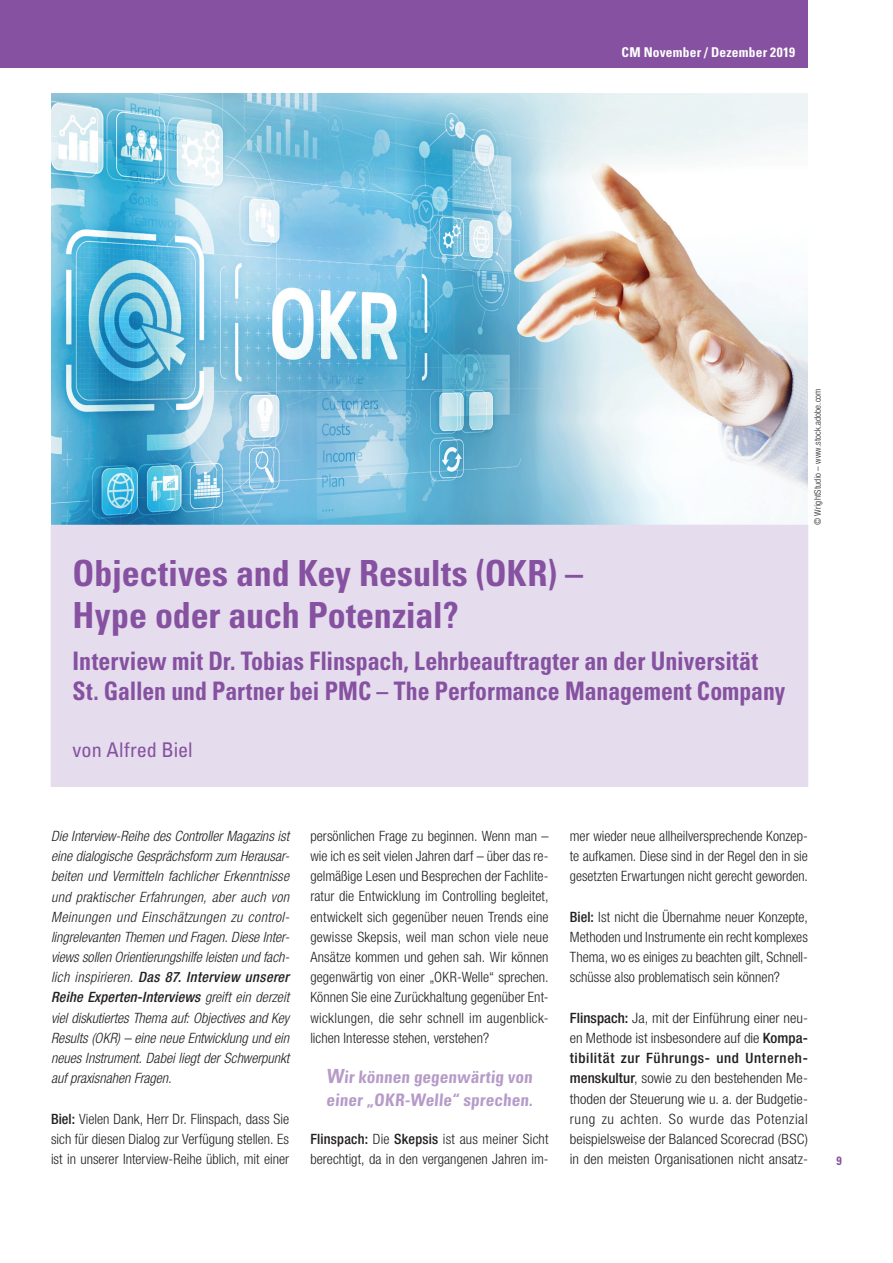
<style>
.page{position:relative;width:893px;height:1263px;background:#fff}
.page>*{position:absolute;margin:0;border:0;box-sizing:border-box;transform-origin:0 0}
.t1{font:700 condensed 36px/42px "Univers LT Std";letter-spacing:-.005em;color:#8551a0}
.t2{font:700 condensed 25.5px/30px "Univers LT Std";color:#8551a0;scale:.94 1}
.t3{font:condensed 20.25px "Univers LT Std";color:#8551a0}
.t4{font:700 condensed 17.25px/22.5px "Univers LT Std";color:#b69bc9}
.t5{font:300 condensed 14.25px/20.2px "Helvetica Neue LT Std";color:#231f20;text-align:justify}
.t6{font:italic 300 condensed 14.25px/20.2px "Helvetica Neue LT Std";color:#231f20;text-align:justify}
.t7{font:300 condensed 14.25px/20.2px "Helvetica Neue LT Std";color:#231f20;text-align:justify;scale:1.04 1}
.t8{font:700 condensed 13.5px "Univers LT Std";letter-spacing:.015em;color:#fff}
.t9{font:700 condensed 12px "Univers LT Std";color:#8551a0}
.t10{font:300 condensed 9px "Helvetica Neue LT Std";letter-spacing:.02em;color:#231f20}
.s1{font-weight:500}
.s2{font-size:19.5px}
</style>
<div class="page">
<div style="left:0;top:0;width:808px;height:68px;background:#8551a0"></div>
<img style="left:51px;top:94px;width:757px;height:431px">
<div style="left:51px;top:525px;width:757px;height:261px;background:#e5dced"></div>
<div style="left:51px;top:525px;width:757px;height:262px;border:1px solid #e5dced"></div>
<p class="t8" style="left:622px;top:43px;width:175px">CM November / Dezember 2019</p>
<h1 class="t1" style="left:73px;top:552px;width:512px">Objectives and Key Results (OKR) –<br>Hype oder auch Potenzial?</h1>
<h2 class="t2" style="left:73px;top:646px;width:760px">Interview mit Dr. Tobias Flinspach, Lehrbeauftragter an der Universität<br>St. Gallen und Partner bei PMC – The Performance Management Company</h2>
<h3 class="t3" style="left:73px;top:737px;width:122px">von Alfred Biel</h3>
<p class="t10" style="left:812px;top:525px;width:138px;rotate:-90deg">© WrightStudio – www.stock.adobe.com</p>
<p class="t6" style="left:51px;top:826px;width:240px">Die Interview-Reihe des Controller Magazins ist eine dialogische Gesprächsform zum Herausar&shy;beiten und Vermitteln fachlicher Erkenntnisse und praktischer Erfahrungen, aber auch von Meinungen und Einschätzungen zu control&shy;lingrelevanten Themen und Fragen. Diese Inter&shy;views sollen Orientierungshilfe leisten und fach&shy;lich inspirieren. <span class="s1">Das 87. Interview unserer Reihe Experten-Interviews</span> greift ein derzeit viel diskutiertes Thema auf: Objectives and Key Results (OKR) – eine neue Entwicklung und ein neues Instrument. Dabei liegt der Schwerpunkt auf praxisnahen Fragen.</p>
<p class="t5" style="left:51px;top:1108px;width:240px"><span class="s1">Biel:</span> Vielen Dank, Herr Dr. Flinspach, dass Sie sich für diesen Dialog zur Verfügung stellen. Es ist in unserer Interview-Reihe üblich, mit einer</p>
<p class="t5" style="left:310px;top:825px;width:240px">persönlichen Frage zu beginnen. Wenn man – wie ich es seit vielen Jahren darf – über das re&shy;gelmäßige Lesen und Besprechen der Fachlite&shy;ratur die Entwicklung im Controlling begleitet, entwickelt sich gegenüber neuen Trends eine gewisse Skepsis, weil man schon viele neue Ansätze kommen und gehen sah. Wir können gegenwärtig von einer „OKR-Welle“ sprechen.<br>Können Sie eine Zurückhaltung gegenüber Ent&shy;wicklungen, die sehr schnell im augenblick&shy;lichen Interesse stehen, verstehen?</p>
<p class="t4" style="left:326px;top:1066px;width:210px"><span class="s2">W</span>ir können gegenwärtig von einer „OKR-Welle“ sprechen.</p>
<p class="t5" style="left:310px;top:1129px;width:240px"><span class="s1">Flinspach:</span> Die <span class="s1">Skepsis</span> ist aus meiner Sicht berechtigt, da in den vergangenen Jahren im-</p>
<p class="t5" style="left:570px;top:826px;width:240px">mer wieder neue allheilversprechende Konzep&shy;te aufkamen. Diese sind in der Regel den in sie gesetzten Erwartungen nicht gerecht geworden.</p>
<p class="t5" style="left:570px;top:906px;width:240px"><span class="s1">Biel:</span> Ist nicht die Übernahme neuer Konzepte, Methoden und Instrumente ein recht komplexes Thema, wo es einiges zu beachten gilt, Schnell&shy;schüsse also problematisch sein können?</p>
<p class="t7" style="left:570px;top:1007px;width:230px"><span class="s1">Flinspach:</span> Ja, mit der Einführung einer neu&shy;en Methode ist insbesondere auf die <span class="s1">Kompa&shy;tibilität zur Führungs- und Unterneh&shy;menskultur</span>, sowie zu den bestehenden Me&shy;thoden der Steuerung wie u. a. der Budgetie&shy;rung zu achten. So wurde das Potenzial beispielsweise der Balanced Scorecrad (BSC) in den meisten Organisationen nicht ansatz-</p>
<p class="t9" style="left:837px;top:1154px;width:7px">9</p>
</div>
